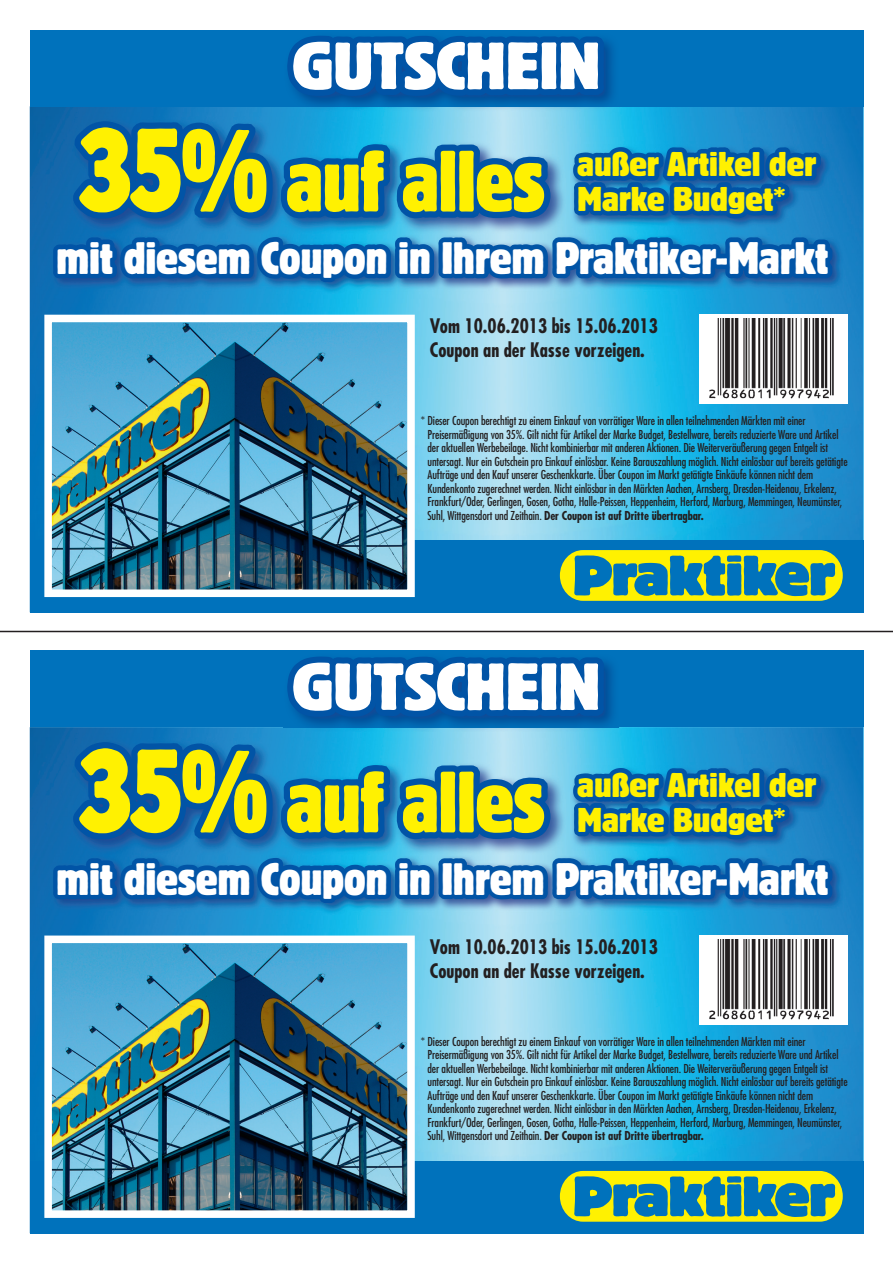
<style>
.page{position:relative;width:893px;height:1263px;background:#fff}
.page>*{position:absolute;margin:0;border:0;box-sizing:border-box;transform-origin:0 0}
.t1{font:condensed 86.1px "Block Pro";letter-spacing:-.015em;color:#fff101}
.t2{font:condensed 66.15px "Block Pro";letter-spacing:-.015em;color:#fff;scale:1.2 1}
.t3{font:condensed 45px "Block Pro";letter-spacing:-.01em;color:#fff;scale:1.08 1}
.t4{font:condensed 34.05px "Block Pro";letter-spacing:-.005em;color:#fff101;scale:1.15 1}
.t5{font:700 condensed 19.5px/24px "Futura Std";color:#231f20;scale:.96 1}
.t6{font:condensed 12px/13.5px "Futura Std";letter-spacing:-.01em;color:#231f20}
.s1{font-size:117.45px}
.s2{font-weight:700}
</style>
<div class="page">
<hr style="left:0;top:631px;width:893px;height:1px;background:#231f20">
<img style="left:30px;top:106px;width:833px;height:434px">
<div style="left:30px;top:540px;width:833px;height:72px;background:#0072bc"></div>
<div style="left:30px;top:30px;width:833px;height:76px;background:#0072bc"></div>
<img style="left:53px;top:343px;width:353px;height:245px">
<div style="left:44px;top:315px;width:371px;height:282px;border:8px solid #fff"></div>
<svg style="left:49px;top:35px;width:792px;height:308px"></svg>
<div style="left:699px;top:315px;width:148px;height:89px;background:#fff"></div>
<img style="left:709px;top:318px;width:125px;height:81px">
<div style="left:560px;top:550px;width:283px;height:51px;background:#fff101;border-radius:24px"></div>
<svg style="left:574px;top:555px;width:261px;height:41px"></svg>
<img style="left:30px;top:727px;width:833px;height:434px">
<div style="left:30px;top:1161px;width:833px;height:72px;background:#0072bc"></div>
<div style="left:30px;top:651px;width:833px;height:76px;background:#0072bc"></div>
<img style="left:53px;top:964px;width:353px;height:245px">
<div style="left:44px;top:935px;width:371px;height:283px;border:8px solid #fff"></div>
<svg style="left:49px;top:656px;width:792px;height:308px"></svg>
<div style="left:699px;top:935px;width:148px;height:90px;background:#fff"></div>
<img style="left:709px;top:939px;width:125px;height:81px">
<div style="left:560px;top:1171px;width:283px;height:51px;background:#fff101;border-radius:24px"></div>
<svg style="left:574px;top:1176px;width:261px;height:41px"></svg>
<h2 class="t2" style="left:292px;top:23px;width:259px">GUTSCHEIN</h2>
<h1 class="t1" style="left:76px;top:126px;width:471px"><span class="s1">35%</span> auf alles</h1>
<h3 class="t4" style="left:577px;top:142px;width:209px">außer Artikel der</h3>
<h3 class="t4" style="left:577px;top:177px;width:183px">Marke Budget*</h3>
<h3 class="t3" style="left:56px;top:229px;width:717px">mit diesem Coupon in Ihrem Praktiker-Markt</h3>
<h3 class="t5" style="left:430px;top:314px;width:239px">Vom 10.06.2013 bis 15.06.2013<br>Coupon an der Kasse vorzeigen.</h3>
<p class="t6" style="left:427px;top:414px;width:422px;text-indent:-7px">* Dieser Coupon berechtigt zu einem Einkauf von vorrätiger Ware in allen teilnehmenden Märkten mit einer Preisermäßigung von 35%. Gilt nicht für Artikel der Marke Budget, Bestellware, bereits reduzierte Ware und Artikel der aktuellen Werbebeilage. Nicht kombinierbar mit anderen Aktionen. Die Weiterveräußerung gegen Entgelt ist untersagt. Nur ein Gutschein pro Einkauf einlösbar. Keine Barauszahlung möglich. Nicht einlösbar auf bereits getätigte Aufträge und den Kauf unserer Geschenkkarte. Über Coupon im Markt getätigte Einkäufe können nicht dem Kundenkonto zugerechnet werden. Nicht einlösbar in den Märkten Aachen, Arnsberg, Dresden-Heidenau, Erkelenz, Frankfurt/Oder, Gerlingen, Gosen, Gotha, Halle-Peissen, Heppenheim, Herford, Marburg, Memmingen, Neumünster, Suhl, Wittgensdort und Zeithain. <span class="s2">Der Coupon ist auf Dritte übertragbar.</span></p>
<h2 class="t2" style="left:292px;top:644px;width:259px">GUTSCHEIN</h2>
<h1 class="t1" style="left:76px;top:746px;width:471px"><span class="s1">35%</span> auf alles</h1>
<h3 class="t4" style="left:577px;top:763px;width:209px">außer Artikel der</h3>
<h3 class="t4" style="left:577px;top:798px;width:183px">Marke Budget*</h3>
<h3 class="t3" style="left:56px;top:850px;width:717px">mit diesem Coupon in Ihrem Praktiker-Markt</h3>
<h3 class="t5" style="left:430px;top:935px;width:239px">Vom 10.06.2013 bis 15.06.2013<br>Coupon an der Kasse vorzeigen.</h3>
<p class="t6" style="left:427px;top:1035px;width:422px;text-indent:-7px">* Dieser Coupon berechtigt zu einem Einkauf von vorrätiger Ware in allen teilnehmenden Märkten mit einer Preisermäßigung von 35%. Gilt nicht für Artikel der Marke Budget, Bestellware, bereits reduzierte Ware und Artikel der aktuellen Werbebeilage. Nicht kombinierbar mit anderen Aktionen. Die Weiterveräußerung gegen Entgelt ist untersagt. Nur ein Gutschein pro Einkauf einlösbar. Keine Barauszahlung möglich. Nicht einlösbar auf bereits getätigte Aufträge und den Kauf unserer Geschenkkarte. Über Coupon im Markt getätigte Einkäufe können nicht dem Kundenkonto zugerechnet werden. Nicht einlösbar in den Märkten Aachen, Arnsberg, Dresden-Heidenau, Erkelenz, Frankfurt/Oder, Gerlingen, Gosen, Gotha, Halle-Peissen, Heppenheim, Herford, Marburg, Memmingen, Neumünster, Suhl, Wittgensdort und Zeithain. <span class="s2">Der Coupon ist auf Dritte übertragbar.</span></p>
</div>
